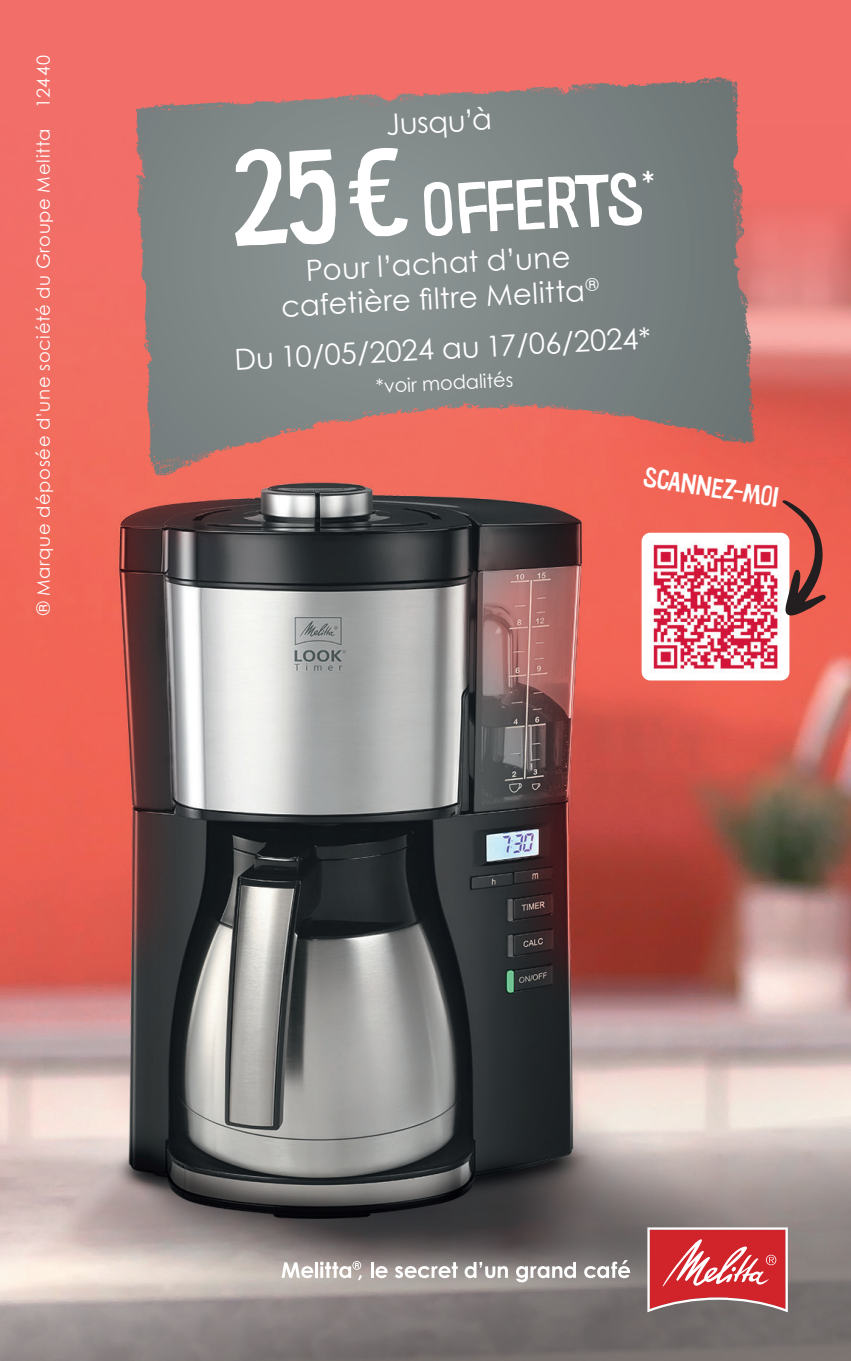
<style>
.page{position:relative;width:851px;height:1361px;background:#fff}
.page>*{position:absolute;margin:0;border:0;box-sizing:border-box;transform-origin:0 0}
.t1{font:74.1px "Warugaki";color:#fff}
.t2{font:29.1px/34.8px "Century Gothic";color:#fff;text-align:center}
.t3{font:28.2px "Warugaki";color:#fff}
.t4{font:19.2px "Century Gothic";color:#fff}
.t5{font:18px "Century Gothic";letter-spacing:.04em;color:#fff}
.s1{font-size:131.1px}
</style>
<div class="page">
<svg style="left:0;top:0;width:850px;height:125px;background:#dd716d"></svg>
<img style="left:0;top:125px;width:850px;height:966px">
<svg style="left:675px;top:77px;width:43px;height:7px"></svg>
<svg style="left:0;top:1091px;width:850px;height:270px;background:#8f8886"></svg>
<svg style="left:647px;top:1227px;width:140px;height:85px;background:#ce5358"></svg>
<svg style="left:281px;top:1261px;width:81px;height:19px"></svg>
<hr style="left:370px;top:1262px;width:3px;height:16px;background:#fff">
<svg style="left:375px;top:1266px;width:12px;height:12px"></svg>
<svg style="left:395px;top:1262px;width:62px;height:16px"></svg>
<svg style="left:464px;top:1262px;width:44px;height:16px"></svg>
<svg style="left:516px;top:1262px;width:60px;height:20px"></svg>
<svg style="left:584px;top:1260px;width:46px;height:18px"></svg>
<img style="left:641px;top:533px;width:148px;height:147px">
<svg style="left:782px;top:500px;width:43px;height:116px;background:#b35e56"></svg>
<svg style="left:642px;top:170px;width:12px;height:13px"></svg>
<p class="t5" style="left:31px;top:615px;width:561px;rotate:-90deg">® Marque déposée d’une société du Groupe Melitta 12440</p>
<p class="t2" style="left:385px;top:106px;width:108px;rotate:-3deg">Jusqu’à</p>
<h1 class="t1" style="left:228px;top:166px;width:413px;rotate:-3deg"><span class="s1">25€</span>OFF ERTS</h1>
<p class="t2" style="left:278px;top:254px;width:319px;rotate:-3deg">Pour l’achat d’une cafetière fi ltre Melitta<sup>®</sup></p>
<p class="t2" style="left:233px;top:341px;width:418px;rotate:-3deg">Du 10/05/2024 au 17/06/2024*</p>
<p class="t4" style="left:375px;top:373px;width:139px;rotate:-3deg">*voir modalités</p>
<p class="t3" style="left:647px;top:456px;width:137px;rotate:9deg">Scan nez-moi</p>
</div>
